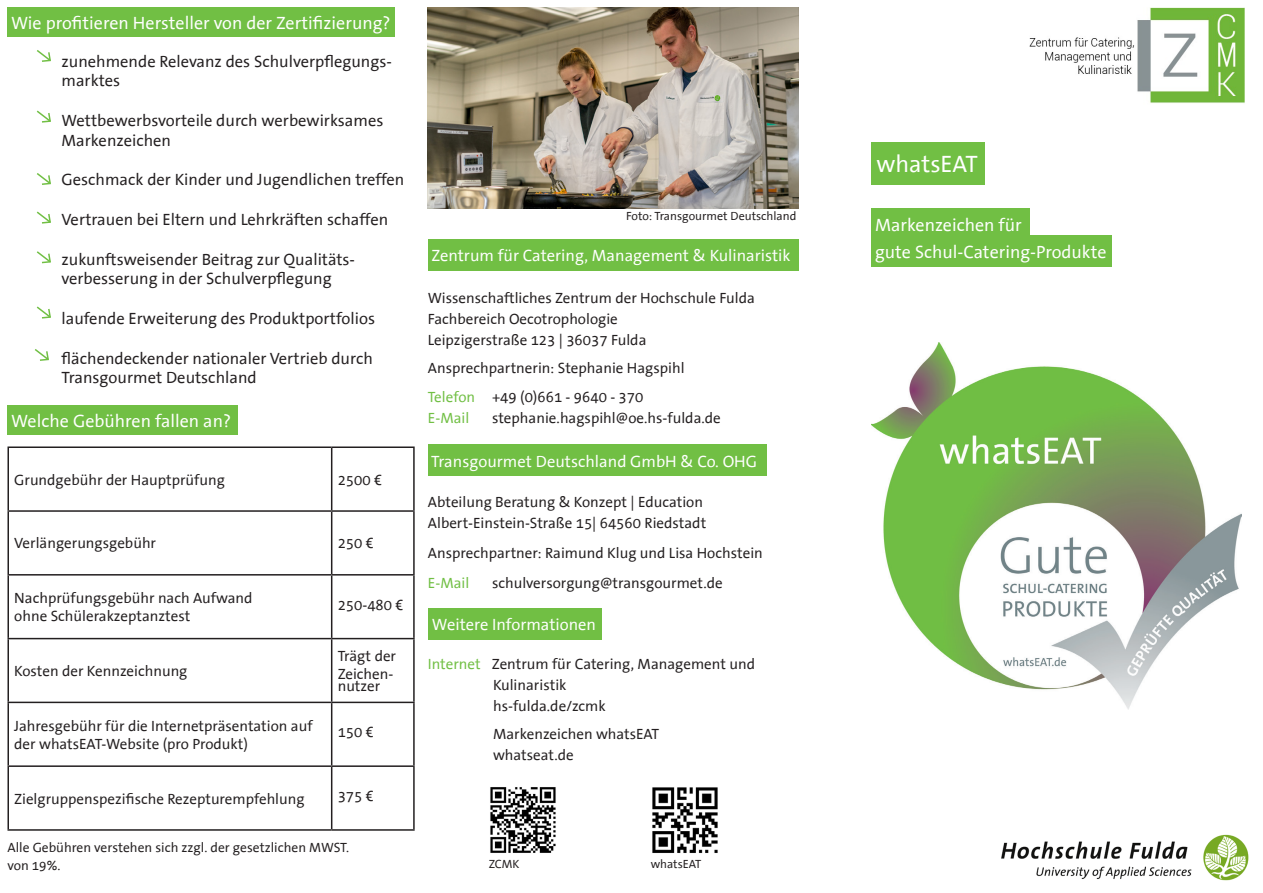
<style>
.page{position:relative;width:1263px;height:893px;background:#fff}
.page>*{position:absolute;margin:0;border:0;box-sizing:border-box;transform-origin:0 0}
.t1{font:24px "The Sans Office";color:#fff}
.t2{font:18px "The Sans Office";color:#fff}
.t3{font:16.5px/19.8px "The Sans Office";color:#231f20}
.t4{font:16.5px "The Sans Office";color:#fff}
.t5{font:15px/18px "The Sans Office";color:#231f20}
.t6{font:15px "The Sans Office";color:#71bf44}
.t7{font:13.5px "The Sans Office";color:#231f20}
.t8{font:12px "The Sans Office";color:#231f20}
.s1{color:#71bf44}
</style>
<div class="page">
<div style="left:428px;top:445px;width:338px;height:31px;background:#71bf44"></div>
<div style="left:428px;top:239px;width:371px;height:31px;background:#71bf44"></div>
<div style="left:871px;top:142px;width:114px;height:43px;background:#71bf44"></div>
<div style="left:871px;top:236px;width:240px;height:31px;background:#71bf44"></div>
<img style="left:1001px;top:834px;width:248px;height:47px">
<svg style="left:36px;top:110px;width:15px;height:13px"></svg>
<img style="left:871px;top:342px;width:371px;height:367px">
<img style="left:490px;top:787px;width:66px;height:66px">
<img style="left:652px;top:787px;width:66px;height:66px">
<div style="left:8px;top:8px;width:387px;height:29px;background:#71bf44"></div>
<svg style="left:37px;top:173px;width:14px;height:12px"></svg>
<div style="left:8px;top:405px;width:230px;height:30px;background:#71bf44"></div>
<img style="left:1029px;top:7px;width:216px;height:96px">
<div style="left:871px;top:208px;width:158px;height:28px;background:#71bf44"></div>
<svg style="left:36px;top:211px;width:15px;height:13px"></svg>
<svg style="left:36px;top:251px;width:15px;height:13px"></svg>
<svg style="left:36px;top:306px;width:15px;height:13px"></svg>
<img style="left:428px;top:8px;width:371px;height:200px">
<hr style="left:8px;top:446px;width:324px;height:2px;background:#231f20">
<hr style="left:8px;top:448px;width:1px;height:62px;background:#231f20">
<hr style="left:332px;top:446px;width:83px;height:2px;background:#231f20">
<hr style="left:331px;top:448px;width:1px;height:62px;background:#231f20">
<hr style="left:413px;top:448px;width:2px;height:62px;background:#231f20">
<hr style="left:8px;top:510px;width:324px;height:2px;background:#231f20">
<hr style="left:8px;top:512px;width:1px;height:62px;background:#231f20">
<hr style="left:332px;top:510px;width:83px;height:2px;background:#231f20">
<hr style="left:331px;top:512px;width:1px;height:62px;background:#231f20">
<hr style="left:413px;top:512px;width:2px;height:62px;background:#231f20">
<hr style="left:8px;top:574px;width:324px;height:2px;background:#231f20">
<hr style="left:8px;top:576px;width:1px;height:62px;background:#231f20">
<hr style="left:332px;top:574px;width:83px;height:2px;background:#231f20">
<hr style="left:331px;top:576px;width:1px;height:62px;background:#231f20">
<hr style="left:413px;top:576px;width:2px;height:62px;background:#231f20">
<hr style="left:8px;top:638px;width:324px;height:1px;background:#231f20">
<hr style="left:8px;top:639px;width:1px;height:63px;background:#231f20">
<hr style="left:332px;top:638px;width:83px;height:1px;background:#231f20">
<hr style="left:331px;top:639px;width:1px;height:63px;background:#231f20">
<hr style="left:413px;top:639px;width:2px;height:63px;background:#231f20">
<hr style="left:8px;top:702px;width:324px;height:1px;background:#231f20">
<hr style="left:8px;top:703px;width:1px;height:62px;background:#231f20">
<hr style="left:332px;top:702px;width:83px;height:1px;background:#231f20">
<hr style="left:331px;top:703px;width:1px;height:62px;background:#231f20">
<hr style="left:413px;top:703px;width:2px;height:62px;background:#231f20">
<hr style="left:8px;top:765px;width:324px;height:2px;background:#231f20">
<hr style="left:8px;top:767px;width:1px;height:62px;background:#231f20">
<hr style="left:332px;top:765px;width:83px;height:2px;background:#231f20">
<hr style="left:331px;top:767px;width:1px;height:62px;background:#231f20">
<hr style="left:413px;top:767px;width:2px;height:62px;background:#231f20">
<hr style="left:8px;top:829px;width:324px;height:2px;background:#231f20">
<hr style="left:332px;top:829px;width:83px;height:2px;background:#231f20">
<div style="left:428px;top:608px;width:174px;height:31px;background:#71bf44"></div>
<svg style="left:35px;top:349px;width:14px;height:12px"></svg>
<svg style="left:37px;top:50px;width:14px;height:12px"></svg>
<p class="t2" style="left:11px;top:14px;width:381px">Wie profitieren Hersteller von der Zertifizierung?</p>
<p class="t3" style="left:61px;top:52px;width:332px">zunehmende Relevanz des Schulverpflegungs&shy;marktes</p>
<p class="t3" style="left:62px;top:111px;width:323px">Wettbewerbsvorteile durch werbewirksames<br>Markenzeichen</p>
<p class="t3" style="left:62px;top:171px;width:344px">Geschmack der Kinder und Jugendlichen treffen</p>
<p class="t3" style="left:62px;top:210px;width:328px">Vertrauen bei Eltern und Lehrkräften schaffen</p>
<p class="t3" style="left:62px;top:250px;width:295px">zukunftsweisender Beitrag zur Qualitäts-</p>
<p class="t3" style="left:61px;top:270px;width:272px">verbesserung in der Schulverpflegung</p>
<p class="t3" style="left:62px;top:309px;width:315px">laufende Erweiterung des Produktportfolios</p>
<p class="t3" style="left:61px;top:349px;width:313px">flächendeckender nationaler Vertrieb durch<br>Transgourmet Deutschland</p>
<p class="t2" style="left:11px;top:412px;width:221px">Welche Gebühren fallen an?</p>
<p class="t5" style="left:14px;top:471px;width:212px">Grundgebühr der Hauptprüfung</p>
<p class="t5" style="left:338px;top:471px;width:46px">2500 €</p>
<p class="t5" style="left:14px;top:535px;width:143px">Verlängerungsgebühr</p>
<p class="t5" style="left:338px;top:535px;width:38px">250 €</p>
<p class="t5" style="left:14px;top:590px;width:240px">Nachprüfungsgebühr nach Aufwand</p>
<p class="t5" style="left:14px;top:608px;width:178px">ohne Schülerakzeptanztest</p>
<p class="t5" style="left:338px;top:596px;width:68px">250-480 €</p>
<p class="t5" style="left:14px;top:662px;width:175px">Kosten der Kennzeichnung</p>
<p class="t5" style="left:338px;top:647px;width:60px">Trägt der<br>Zeichen-</p>
<p class="t5" style="left:338px;top:677px;width:44px">nutzer</p>
<p class="t5" style="left:14px;top:717px;width:300px">Jahresgebühr für die Internetpräsentation auf der whatsEAT-Website (pro Produkt)</p>
<p class="t5" style="left:338px;top:724px;width:38px">150 €</p>
<p class="t5" style="left:14px;top:790px;width:292px">Zielgruppenspezifische Rezepturempfehlung</p>
<p class="t5" style="left:338px;top:788px;width:38px">375 €</p>
<p class="t7" style="left:8px;top:840px;width:343px">Alle Gebühren verstehen sich zzgl. der gesetzlichen MWST.</p>
<p class="t7" style="left:8px;top:858px;width:55px">von 19%.</p>
<p class="t8" style="left:626px;top:210px;width:172px">Foto: Transgourmet Deutschland</p>
<p class="t4" style="left:432px;top:247px;width:361px">Zentrum für Catering, Management &amp; Kulinaristik</p>
<p class="t5" style="left:428px;top:289px;width:329px">Wissenschaftliches Zentrum der Hochschule Fulda</p>
<p class="t5" style="left:428px;top:310px;width:191px">Fachbereich Oecotrophologie</p>
<p class="t5" style="left:428px;top:331px;width:220px">Leipzigerstraße 123 | 36037 Fulda</p>
<p class="t5" style="left:428px;top:360px;width:258px">Ansprechpartnerin: Stephanie Hagspihl</p>
<p class="t5" style="left:428px;top:388px;width:217px"><span class="s1">Telefon</span> +49 (0)661 - 9640 - 370</p>
<p class="t6" style="left:428px;top:410px;width:43px">E-Mail</p>
<p class="t5" style="left:492px;top:409px;width:230px">stephanie.hagspihl@oe.hs-fulda.de</p>
<p class="t4" style="left:431px;top:453px;width:327px">Transgourmet Deutschland GmbH &amp; Co. OHG</p>
<p class="t5" style="left:428px;top:493px;width:277px">Abteilung Beratung &amp; Konzept | Education</p>
<p class="t5" style="left:428px;top:514px;width:280px">Albert-Einstein-Straße 15| 64560 Riedstadt</p>
<p class="t5" style="left:428px;top:544px;width:336px">Ansprechpartner: Raimund Klug und Lisa Hochstein</p>
<p class="t6" style="left:428px;top:575px;width:43px">E-Mail</p>
<p class="t5" style="left:492px;top:574px;width:232px">schulversorgung@transgourmet.de</p>
<p class="t4" style="left:432px;top:616px;width:166px">Weitere Informationen</p>
<p class="t5" style="left:428px;top:655px;width:329px"><span class="s1">Internet</span> Zentrum für Catering, Management und</p>
<p class="t5" style="left:493px;top:676px;width:75px">Kulinaristik</p>
<p class="t5" style="left:493px;top:697px;width:114px">hs-fulda.de/zcmk</p>
<p class="t5" style="left:493px;top:726px;width:168px">Markenzeichen whatsEAT</p>
<p class="t5" style="left:493px;top:747px;width:82px">whatseat.de</p>
<p class="t8" style="left:489px;top:858px;width:32px">ZCMK</p>
<p class="t8" style="left:651px;top:858px;width:52px">whatsEAT</p>
<p class="t1" style="left:876px;top:152px;width:103px">whatsEAT</p>
<p class="t2" style="left:875px;top:216px;width:148px">Markenzeichen für</p>
<p class="t2" style="left:875px;top:243px;width:233px">gute Schul-Catering-Produkte</p>
</div>
